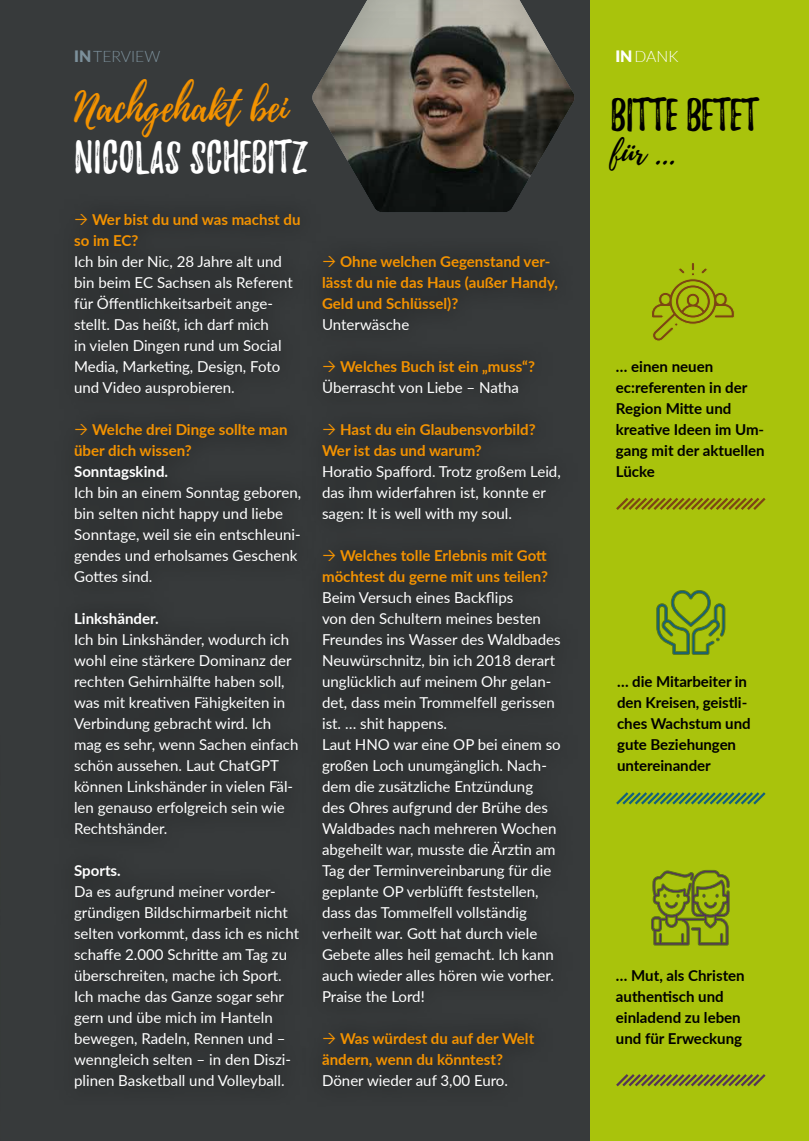
<style>
.page{position:relative;width:809px;height:1141px;background:#373a3b}
.page>*{position:absolute;margin:0;border:0;box-sizing:border-box;transform-origin:0 0}
.t1{font:40.25px "Playlist Caps";color:#fff}
.t2{font:40.25px "Playlist Script";color:#f39200}
.t3{font:40.25px "Playlist Caps";letter-spacing:-.01em;color:#000}
.t4{font:33.25px "Playlist Script";color:#000}
.t5{font:300 15.75px "Lato";color:#7c909b}
.t6{font:300 15.75px "Lato";color:#fff}
.t7{font:15.05px/21px "Lato";color:#fff}
.t8{font:700 15.05px/21px "Lato";color:#f39200}
.t9{font:700 15.05px/21px "Lato";color:#000}
.t10{font:700 15.05px "Lato";color:#fff}
.s1{font-weight:900}
</style>
<div class="page">
<div style="left:54px;top:194px;width:266px;height:913px;background:#313434"></div>
<div style="left:302px;top:235px;width:278px;height:873px;background:#313434"></div>
<div style="left:311px;top:0;width:266px;height:213px;background:#000;opacity:.2"></div>
<div style="left:590px;top:0;width:219px;height:1141px;background:#a9c30c"></div>
<svg style="left:616px;top:1074px;width:150px;height:13px"></svg>
<svg style="left:616px;top:792px;width:150px;height:13px"></svg>
<svg style="left:616px;top:498px;width:150px;height:12px"></svg>
<svg style="left:656px;top:590px;width:69px;height:65px"></svg>
<svg style="left:652px;top:263px;width:82px;height:78px"></svg>
<svg style="left:651px;top:870px;width:78px;height:75px"></svg>
<p class="t5" style="left:74px;top:46px;width:88px"><span class="s1">IN</span>TERVIEW</p>
<p class="t6" style="left:615px;top:46px;width:65px"><span class="s1">IN</span>DANK</p>
<h1 class="t2" style="left:74px;top:79px;width:215px">Nachgehakt bei</h1>
<h1 class="t1" style="left:74px;top:139px;width:236px">NICOLAS SCHEBITZ</h1>
<p class="t8" style="left:74px;top:209px;width:228px;text-indent:18px">Wer bist du und was machst du so im EC?</p>
<p class="t7" style="left:74px;top:251px;width:220px">Ich bin der Nic, 28 Jahre alt und bin beim EC Sachsen als Referent für Öffentlichkeitsarbeit ange&shy;stellt. Das heißt, ich darf mich<br>in vielen Dingen rund um Social<br>Media, Marketing, Design, Foto und Video ausprobieren.</p>
<p class="t8" style="left:74px;top:419px;width:215px;text-indent:18px">Welche drei Dinge sollte man über dich wissen?</p>
<p class="t10" style="left:74px;top:461px;width:95px">Sonntagskind.</p>
<p class="t7" style="left:74px;top:482px;width:228px">Ich bin an einem Sonntag geboren, bin selten nicht happy und liebe<br>Sonntage, weil sie ein entschleuni&shy;gendes und erholsames Geschenk<br>Gottes sind.</p>
<p class="t10" style="left:74px;top:608px;width:86px">Linkshänder.</p>
<p class="t7" style="left:74px;top:629px;width:226px">Ich bin Linkshänder, wodurch ich wohl eine stärkere Dominanz der rechten Gehirnhälfte haben soll, was mit kreativen Fähigkeiten in<br>Verbindung gebracht wird. Ich mag es sehr, wenn Sachen einfach schön aussehen. Laut ChatGPT können Linkshänder in vielen Fäl&shy;len genauso erfolgreich sein wie<br>Rechtshänder.</p>
<p class="t10" style="left:74px;top:860px;width:48px">Sports.</p>
<p class="t7" style="left:74px;top:881px;width:226px">Da es aufgrund meiner vorder&shy;gründigen Bildschirmarbeit nicht selten vorkommt, dass ich es nicht schaffe 2.000 Schritte am Tag zu überschreiten, mache ich Sport.<br>Ich mache das Ganze sogar sehr gern und übe mich im Hanteln bewegen, Radeln, Rennen und – wenngleich selten – in den Diszi&shy;plinen Basketball und Volleyball.</p>
<p class="t8" style="left:322px;top:251px;width:237px;text-indent:18px">Ohne welchen Gegenstand ver&shy;lässt du nie das Haus (außer Handy,<br>Geld und Schlüssel)?</p>
<p class="t7" style="left:322px;top:314px;width:89px">Unterwäsche</p>
<p class="t8" style="left:340px;top:356px;width:196px">Welches Buch ist ein „muss“?</p>
<p class="t7" style="left:322px;top:377px;width:198px">Überrascht von Liebe – Natha</p>
<p class="t8" style="left:322px;top:419px;width:215px;text-indent:18px">Hast du ein Glaubensvorbild?<br>Wer ist das und warum?</p>
<p class="t7" style="left:322px;top:461px;width:240px">Horatio Spafford. Trotz großem Leid, das ihm widerfahren ist, konnte er sagen: It is well with my soul.</p>
<p class="t8" style="left:322px;top:545px;width:227px;text-align:right">Welches tolle Erlebnis mit Gott möchtest du gerne mit uns teilen?</p>
<p class="t7" style="left:322px;top:587px;width:240px">Beim Versuch eines Backflips<br>von den Schultern meines besten<br>Freundes ins Wasser des Waldbades<br>Neuwürschnitz, bin ich 2018 derart unglücklich auf meinem Ohr gelan&shy;det, dass mein Trommelfell gerissen ist. … shit happens.<br>Laut HNO war eine OP bei einem so großen Loch unumgänglich. Nach&shy;dem die zusätzliche Entzündung<br>des Ohres aufgrund der Brühe des<br>Waldbades nach mehreren Wochen abgeheilt war, musste die Ärztin am<br>Tag der Terminvereinbarung für die geplante OP verblüfft feststellen, dass das Tommelfell vollständig verheilt war. Gott hat durch viele<br>Gebete alles heil gemacht. Ich kann auch wieder alles hören wie vorher.<br>Praise the Lord!</p>
<p class="t8" style="left:322px;top:1028px;width:214px;text-indent:18px">Was würdest du auf der Welt ändern, wenn du könntest?</p>
<p class="t7" style="left:322px;top:1070px;width:187px">Döner wieder auf 3,00 Euro.</p>
<h1 class="t3" style="left:611px;top:97px;width:149px">BITTE BETET</h1>
<h2 class="t4" style="left:611px;top:128px;width:67px">für ...</h2>
<p class="t9" style="left:616px;top:356px;width:150px">… einen neuen ec:referenten in der<br>Region Mitte und kreative Ideen im Um&shy;gang mit der aktuellen<br>Lücke</p>
<p class="t9" style="left:617px;top:671px;width:135px">… die Mitarbeiter in den Kreisen, geistli&shy;ches Wachstum und gute Beziehungen untereinander</p>
<p class="t9" style="left:616px;top:965px;width:130px">… Mut, als Christen authentisch und einladend zu leben und für Erweckung</p>
</div>
